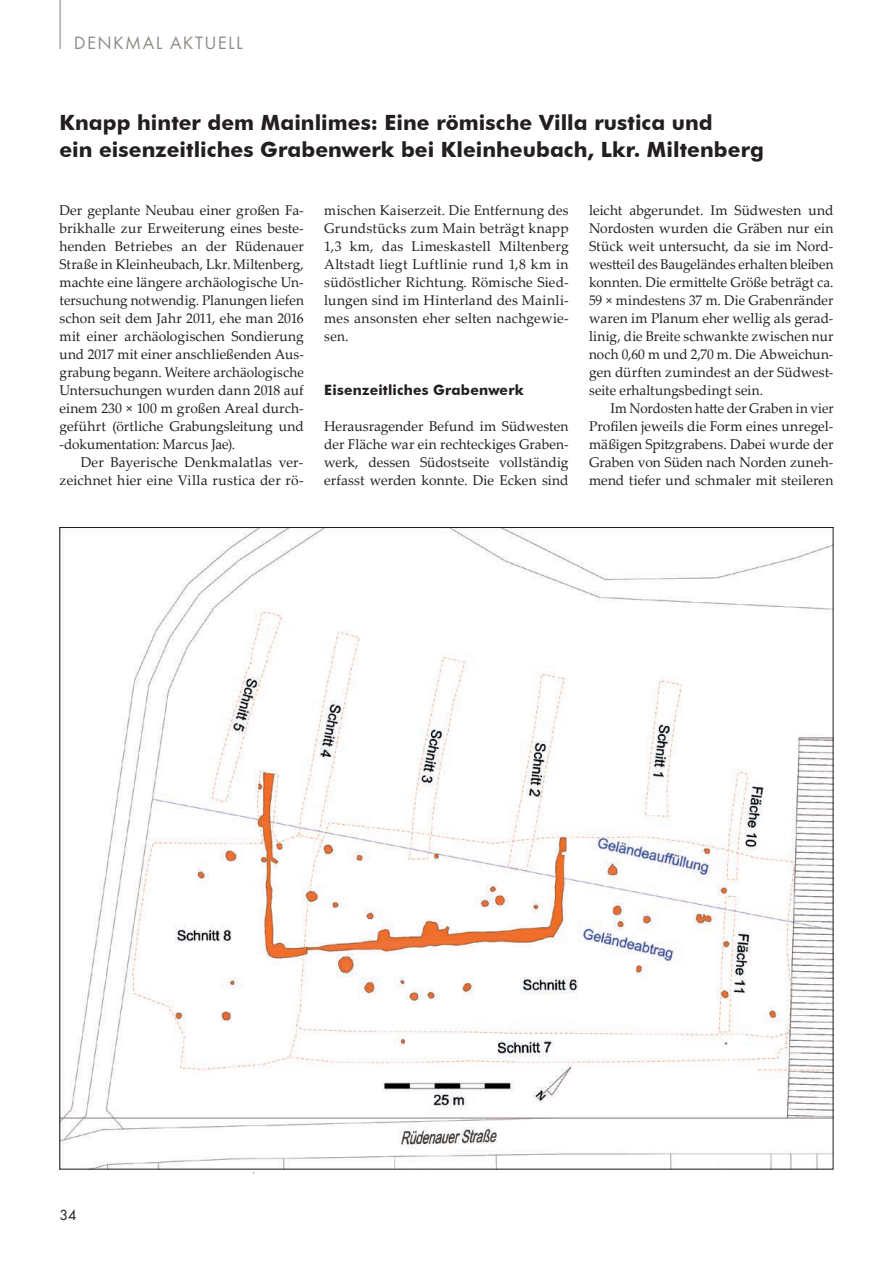
<style>
.page{position:relative;width:893px;height:1263px;background:#fff}
.page>*{position:absolute;margin:0;border:0;box-sizing:border-box;transform-origin:0 0}
.t1{font:700 21px/27px "Futura BT";letter-spacing:.005em;color:#231f20}
.t2{font:16.5px "Futura ND Book";letter-spacing:.085em;color:#908c88}
.t3{font:700 14.25px "Futura BT";letter-spacing:.01em;color:#231f20}
.t4{font:14.1px/18px "Palatino Linotype";letter-spacing:.005em;color:#231f20;text-align:justify}
.t5{font:14.1px/18px "Palatino Linotype";letter-spacing:.005em;color:#231f20;text-align:justify;scale:.96 1}
.t6{font:14.1px/18px "Palatino Linotype";letter-spacing:.005em;color:#231f20;text-align:justify;scale:.95 1}
.t7{font:13.5px "Futura ND Book";color:#231f20}
</style>
<div class="page">
<hr style="left:60px;top:0;width:1px;height:49px;background:#908c88">
<img style="left:62px;top:529px;width:769px;height:638px">
<p class="t2" style="left:74px;top:32px;width:170px">DEN KMAL AKTUELL</p>
<h1 class="t1" style="left:60px;top:109px;width:706px">Knapp hinter dem Mainlimes: Eine römische Villa rustica und<br>ein eisenzeitliches Grabenwerk bei Kleinheubach, Lkr. Miltenberg</h1>
<p class="t4" style="left:60px;top:201px;width:246px">Der geplante Neubau einer großen Fa&shy;brikhalle zur Erweiterung eines beste&shy;henden Betriebes an der Rüdenauer Straße in Kleinheubach, Lkr. Miltenberg, machte eine längere archäologische Un&shy;tersuchung notwendig. Planungen liefen schon seit dem Jahr 2011, ehe man 2016 mit einer archäologischen Sondierung und 2017 mit einer anschließenden Aus&shy;grabung begann. Weitere archäologische Untersuchungen wurden dann 2018 auf einem 230 × 100 m großen Areal durch&shy;geführt (örtliche Grabungsleitung und -dokumentation: Marcus Jae).</p>
<p class="t4" style="left:60px;top:453px;width:246px;text-align:right">Der Bayerische Denkmalatlas ver&shy;zeichnet hier eine Villa rustica der rö-</p>
<p class="t5" style="left:324px;top:201px;width:256px">mischen Kaiserzeit. Die Entfernung des Grundstücks zum Main beträgt knapp 1,3 km, das Limeskastell Miltenberg Altstadt liegt Luftlinie rund 1,8 km in südöstlicher Richtung. Römische Sied&shy;lungen sind im Hinterland des Mainli&shy;mes ansonsten eher selten nachgewie&shy;sen.</p>
<p class="t3" style="left:324px;top:382px;width:201px">Eisenzeitliches Grabenwerk</p>
<p class="t4" style="left:324px;top:417px;width:246px">Herausragender Befund im Südwesten der Fläche war ein rechteckiges Graben&shy;werk, dessen Südostseite vollständig erfasst werden konnte. Die Ecken sind</p>
<p class="t4" style="left:589px;top:201px;width:246px">leicht abgerundet. Im Südwesten und Nordosten wurden die Gräben nur ein Stück weit untersucht, da sie im Nord&shy;westteil des Baugeländes erhalten bleiben konnten. Die ermittelte Größe beträgt ca.<br>59 × mindestens 37 m. Die Grabenränder waren im Planum eher wellig als gerad&shy;linig, die Breite schwankte zwischen nur noch 0,60 m und 2,70 m. Die Abweichun&shy;gen dürften zumindest an der Südwest&shy;seite erhaltungsbedingt sein.</p>
<p class="t6" style="left:589px;top:399px;width:259px;text-indent:21px">Im Nordosten hatte der Graben in vier Profilen jeweils die Form eines unregel&shy;mäßigen Spitzgrabens. Dabei wurde der Graben von Süden nach Norden zuneh&shy;mend tiefer und schmaler mit steileren</p>
<p class="t7" style="left:60px;top:1207px;width:18px">34</p>
</div>
